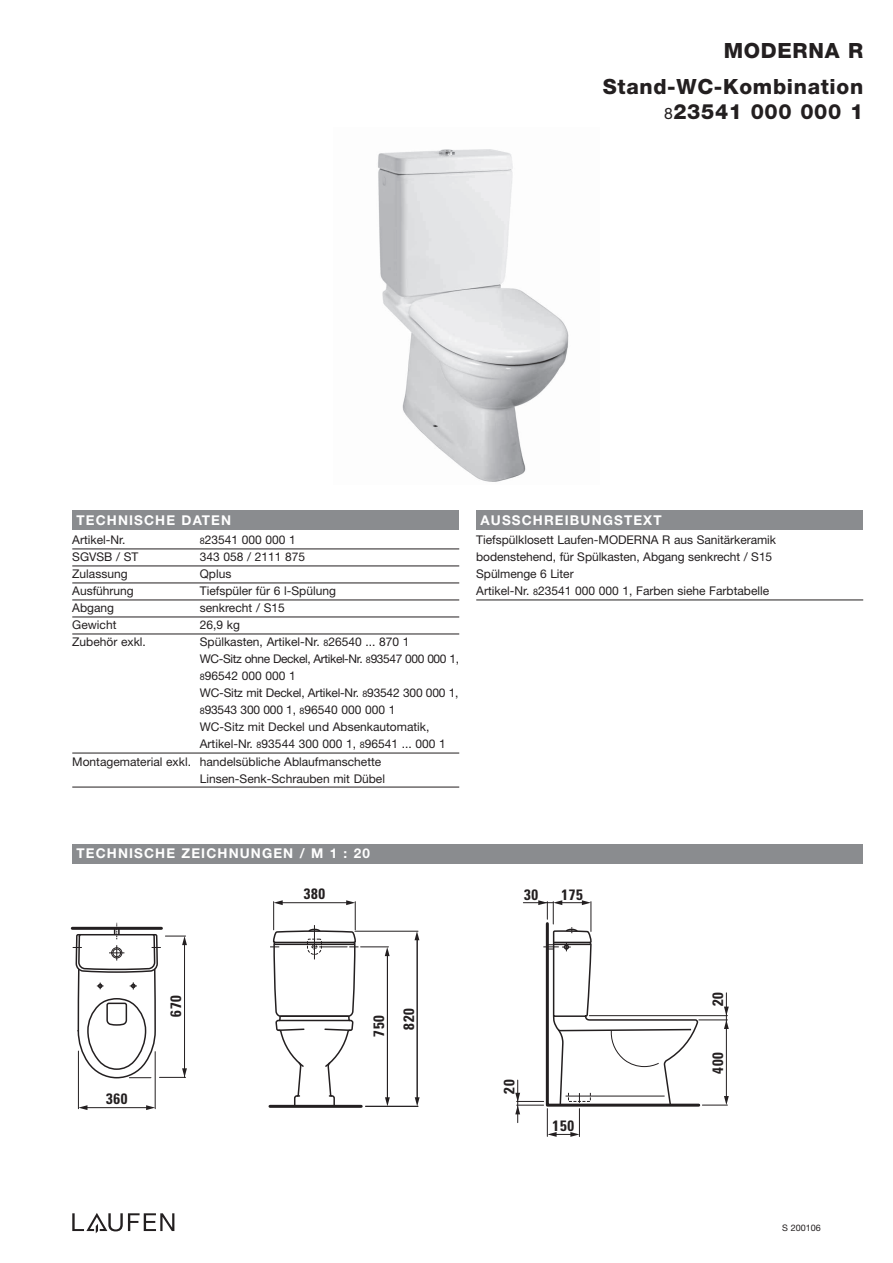
<style>
.page{position:relative;width:893px;height:1263px;background:#fff}
.page>*{position:absolute;margin:0;border:0;box-sizing:border-box;transform-origin:0 0}
.t1{font:800 21px/25.5px "Helvetica Neue";letter-spacing:.03em;color:#231f20;text-align:right}
.t2{font:700 condensed 15px/29.7px "Univers";letter-spacing:.05em;color:#231f20;text-align:center}
.t3{font:700 13.5px "Helvetica Neue";letter-spacing:.085em;color:#fff}
.t4{font:12px/17px "Helvetica Neue";color:#231f20}
.t5{font:12px "Helvetica Neue";letter-spacing:-.035em;color:#231f20}
.t6{font:9px "Helvetica Neue";color:#231f20}
.s1{font-weight:400;font-size:15.75px}
.s2{font-size:9px}
</style>
<div class="page">
<hr style="left:365px;top:1106px;width:53px;height:1px;background:#231f20">
<hr style="left:417px;top:937px;width:1px;height:162px;background:#231f20">
<svg style="left:415px;top:1097px;width:5px;height:9px"></svg>
<svg style="left:415px;top:931px;width:4px;height:9px"></svg>
<hr style="left:355px;top:931px;width:63px;height:1px;background:#231f20">
<hr style="left:72px;top:927px;width:89px;height:3px;background:#231f20">
<hr style="left:78px;top:1051px;width:1px;height:58px;background:#231f20">
<hr style="left:155px;top:1052px;width:1px;height:57px;background:#231f20">
<svg style="left:78px;top:1105px;width:9px;height:5px"></svg>
<svg style="left:146px;top:1105px;width:9px;height:5px"></svg>
<hr style="left:87px;top:1107px;width:60px;height:1px;background:#231f20">
<svg style="left:73px;top:863px;width:114px;height:216px"></svg>
<svg style="left:270px;top:900px;width:120px;height:208px"></svg>
<svg style="left:515px;top:900px;width:214px;height:237px"></svg>
<hr style="left:72px;top:549px;width:387px;height:1px;background:#231f20">
<hr style="left:72px;top:566px;width:387px;height:1px;background:#231f20">
<hr style="left:72px;top:583px;width:387px;height:1px;background:#231f20">
<hr style="left:72px;top:600px;width:387px;height:1px;background:#231f20">
<hr style="left:72px;top:617px;width:387px;height:1px;background:#231f20">
<hr style="left:72px;top:634px;width:387px;height:1px;background:#231f20">
<hr style="left:72px;top:753px;width:387px;height:1px;background:#231f20">
<hr style="left:72px;top:787px;width:387px;height:1px;background:#231f20">
<hr style="left:476px;top:600px;width:387px;height:1px;background:#231f20">
<img style="left:378px;top:149px;width:191px;height:333px">
<div style="left:72px;top:844px;width:791px;height:19px;background:#8a8c8f"></div>
<div style="left:72px;top:510px;width:387px;height:19px;background:#8a8c8f"></div>
<div style="left:476px;top:510px;width:387px;height:19px;background:#8a8c8f"></div>
<svg style="left:72px;top:1213px;width:102px;height:20px"></svg>
<h1 class="t1" style="left:724px;top:39px;width:141px">MODERNA R</h1>
<h1 class="t1" style="left:603px;top:75px;width:262px">Stand-WC-Kombination<br><span class="s1">8</span>23541 000 000 1</h1>
<p class="t3" style="left:77px;top:515px;width:156px">TECHNISCHE DATEN</p>
<p class="t3" style="left:480px;top:515px;width:183px">AUSSCHREIBUNGSTEXT</p>
<p class="t4" style="left:72px;top:533px;width:55px">Artikel-Nr.</p>
<p class="t4" style="left:200px;top:533px;width:98px"><span class="s2">8</span>23541 000 000 1</p>
<p class="t4" style="left:72px;top:550px;width:68px">SGVSB / ST</p>
<p class="t4" style="left:200px;top:550px;width:107px">343 058 / 2111 875</p>
<p class="t4" style="left:72px;top:567px;width:57px">Zulassung</p>
<p class="t4" style="left:200px;top:567px;width:33px">Qplus</p>
<p class="t4" style="left:72px;top:584px;width:63px">Ausführung</p>
<p class="t4" style="left:200px;top:584px;width:138px">Tiefspüler für 6 l-Spülung</p>
<p class="t4" style="left:72px;top:601px;width:43px">Abgang</p>
<p class="t4" style="left:200px;top:601px;width:86px">senkrecht / S15</p>
<p class="t4" style="left:72px;top:618px;width:46px">Gewicht</p>
<p class="t4" style="left:200px;top:618px;width:42px">26,9 kg</p>
<p class="t4" style="left:72px;top:635px;width:75px">Zubehör exkl.</p>
<p class="t4" style="left:200px;top:635px;width:211px">Spülkasten, Artikel-Nr. <span class="s2">8</span>26540 ... 870 1</p>
<p class="t5" style="left:200px;top:655px;width:261px">WC-Sitz ohne Deckel, Artikel-Nr. <span class="s2">8</span>93547 000 000 1,</p>
<p class="t4" style="left:200px;top:669px;width:98px"><span class="s2">8</span>96542 000 000 1</p>
<p class="t4" style="left:200px;top:686px;width:260px">WC-Sitz mit Deckel, Artikel-Nr. <span class="s2">8</span>93542 300 000 1,</p>
<p class="t4" style="left:200px;top:703px;width:197px"><span class="s2">8</span>93543 300 000 1, <span class="s2">8</span>96540 000 000 1</p>
<p class="t4" style="left:200px;top:720px;width:231px">WC-Sitz mit Deckel und Absenkautomatik,</p>
<p class="t4" style="left:200px;top:737px;width:247px">Artikel-Nr. <span class="s2">8</span>93544 300 000 1, <span class="s2">8</span>96541 ... 000 1</p>
<p class="t4" style="left:72px;top:754px;width:311px">Montagematerial exkl. handelsübliche Ablaufmanschette</p>
<p class="t4" style="left:200px;top:771px;width:187px">Linsen-Senk-Schrauben mit Dübel</p>
<p class="t4" style="left:476px;top:533px;width:301px">Tiefspülklosett Laufen-MODERNA R aus Sanitärkeramik bodenstehend, für Spülkasten, Abgang senkrecht / S15<br>Spülmenge 6 Liter<br>Artikel-Nr. <span class="s2">8</span>23541 000 000 1, Farben siehe Farbtabelle</p>
<p class="t3" style="left:77px;top:849px;width:295px">TECHNISCHE ZEICHNUNGEN / M 1 : 20</p>
<p class="t2" style="left:304px;top:881px;width:23px">380</p>
<p class="t2" style="left:524px;top:881px;width:16px">30</p>
<p class="t2" style="left:561px;top:881px;width:23px">175</p>
<p class="t2" style="left:106px;top:1085px;width:23px">360</p>
<p class="t2" style="left:163px;top:1017px;width:23px;rotate:-90deg">670</p>
<p class="t2" style="left:366px;top:1037px;width:30px;rotate:-90deg">750<br>820</p>
<p class="t2" style="left:496px;top:1093px;width:16px;rotate:-90deg">20</p>
<p class="t2" style="left:553px;top:1112px;width:23px">150</p>
<p class="t2" style="left:704px;top:1006px;width:16px;rotate:-90deg">20</p>
<p class="t2" style="left:704px;top:1074px;width:23px;rotate:-90deg">400</p>
<p class="t6" style="left:782px;top:1224px;width:40px">S 200106</p>
</div>
